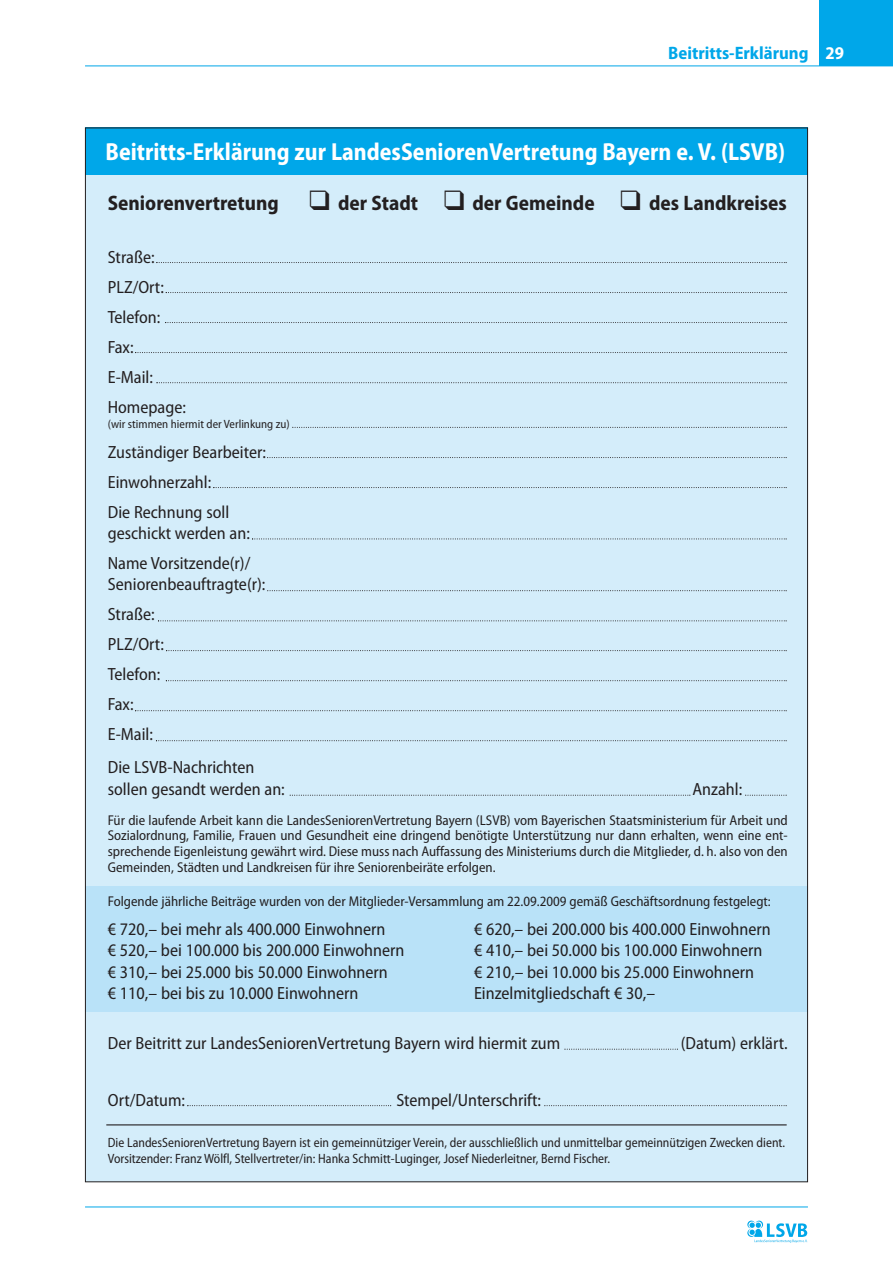
<style>
.page{position:relative;width:893px;height:1263px;background:#fff}
.page>*{position:absolute;margin:0;border:0;box-sizing:border-box;transform-origin:0 0}
.t1{font:700 semi-condensed 24.75px "Myriad Pro";color:#fff;scale:.95 1}
.t2{font:700 semi-condensed 21px "Myriad Pro";color:#231f20}
.t3{font:700 semi-condensed 18px "Myriad Pro";color:#00a7e9}
.t4{font:semi-condensed 17.7px/30px "Myriad Pro";color:#231f20}
.t5{font:semi-condensed 14.25px/15.8px "Myriad Pro";color:#231f20;text-align:justify}
.t6{font:semi-condensed 13.5px/15.8px "Myriad Pro";color:#231f20;scale:.96 1}
.t7{font:semi-condensed 12px "Myriad Pro";color:#231f20}
.s1{color:#fff}
.s2{font-family:"Monotype Sorts";font-weight:400;font-stretch:normal;font-size:27px}
</style>
<div class="page">
<svg style="left:747px;top:1220px;width:61px;height:23px"></svg>
<div style="left:85px;top:128px;width:723px;height:1054px;background:#d4edfa"></div>
<hr style="left:85px;top:1206px;width:723px;height:1px;background:#00a7e9">
<div style="left:819px;top:0;width:74px;height:66px;background:#00a7e9"></div>
<hr style="left:85px;top:66px;width:808px;height:1px;background:#00a7e9">
<div style="left:85px;top:886px;width:723px;height:126px;background:#b9e2f8"></div>
<div style="left:85px;top:128px;width:723px;height:47px;background:#00a7e9"></div>
<svg style="left:166px;top:292px;width:621px;height:1px"></svg>
<svg style="left:156px;top:262px;width:631px;height:1px"></svg>
<hr style="left:106px;top:1124px;width:681px;height:1px;background:#231f20">
<svg style="left:165px;top:322px;width:622px;height:1px"></svg>
<svg style="left:135px;top:352px;width:652px;height:1px"></svg>
<svg style="left:156px;top:382px;width:631px;height:1px"></svg>
<svg style="left:292px;top:427px;width:495px;height:1px"></svg>
<svg style="left:267px;top:457px;width:520px;height:1px"></svg>
<svg style="left:213px;top:487px;width:574px;height:1px"></svg>
<svg style="left:252px;top:538px;width:535px;height:1px"></svg>
<svg style="left:267px;top:590px;width:520px;height:1px"></svg>
<svg style="left:158px;top:620px;width:629px;height:1px"></svg>
<svg style="left:166px;top:650px;width:621px;height:1px"></svg>
<svg style="left:166px;top:680px;width:621px;height:1px"></svg>
<svg style="left:135px;top:710px;width:652px;height:1px"></svg>
<svg style="left:156px;top:740px;width:631px;height:1px"></svg>
<svg style="left:290px;top:795px;width:400px;height:1px"></svg>
<svg style="left:745px;top:795px;width:42px;height:1px"></svg>
<svg style="left:564px;top:1048px;width:114px;height:2px"></svg>
<svg style="left:187px;top:1105px;width:204px;height:1px"></svg>
<svg style="left:544px;top:1105px;width:243px;height:1px"></svg>
<p class="t3" style="left:668px;top:46px;width:177px">Beitritts-Erklärung <span class="s1">29</span></p>
<h1 class="t1" style="left:106px;top:142px;width:717px">Beitritts-Erklärung zur LandesSeniorenVertretung Bayern e. V. (LSVB)</h1>
<p class="t2" style="left:108px;top:195px;width:681px">Seniorenvertretung <span class="s2">q</span> der Stadt <span class="s2">q</span> der Gemeinde <span class="s2">q</span> des Landkreises</p>
<p class="t4" style="left:108px;top:243px;width:80px">Straße:<br>PLZ/Ort:<br>Telefon:<br>Fax:<br>E-Mail:<br>Homepage:</p>
<p class="t7" style="left:108px;top:419px;width:183px">(wir stimmen hiermit der Verlinkung zu)</p>
<p class="t4" style="left:108px;top:438px;width:160px">Zuständiger Bearbeiter:<br>Einwohnerzahl:<br>Die Rechnung soll</p>
<p class="t4" style="left:108px;top:519px;width:144px">geschickt werden an:<br>Name Vorsitzende(r)/</p>
<p class="t4" style="left:108px;top:571px;width:159px">Seniorenbeauftragte(r):<br>Straße:<br>PLZ/Ort:<br>Telefon:<br>Fax:<br>E-Mail:</p>
<p class="t4" style="left:108px;top:758px;width:179px;line-height:21.5px">Die LSVB-Nachrichten sollen gesandt werden an:</p>
<p class="t4" style="left:692px;top:775px;width:51px">Anzahl:</p>
<p class="t5" style="left:108px;top:813px;width:681px">Für die laufende Arbeit kann die LandesSeniorenVertretung Bayern (LSVB) vom Bayerischen Staatsministerium für Arbeit und Sozialordnung, Familie, Frauen und Gesundheit eine dringend benötigte Unterstützung nur dann erhalten, wenn eine ent&shy;sprechende Eigenleistung gewährt wird. Diese muss nach Auffassung des Ministeriums durch die Mitglieder, d. h. also von den Gemeinden, Städten und Landkreisen für ihre Seniorenbeiräte erfolgen.</p>
<p class="t5" style="left:108px;top:894px;width:664px">Folgende jährliche Beiträge wurden von der Mitglieder-Versammlung am 22.09.2009 gemäß Geschäftsordnung festgelegt:</p>
<p class="t4" style="left:108px;top:915px;width:279px">€ 720,– bei mehr als 400.000 Einwohnern</p>
<p class="t4" style="left:474px;top:915px;width:298px">€ 620,– bei 200.000 bis 400.000 Einwohnern</p>
<p class="t4" style="left:108px;top:936px;width:298px">€ 520,– bei 100.000 bis 200.000 Einwohnern</p>
<p class="t4" style="left:474px;top:936px;width:290px">€ 410,– bei 50.000 bis 100.000 Einwohnern</p>
<p class="t4" style="left:108px;top:958px;width:281px">€ 310,– bei 25.000 bis 50.000 Einwohnern</p>
<p class="t4" style="left:474px;top:958px;width:281px">€ 210,– bei 10.000 bis 25.000 Einwohnern</p>
<p class="t4" style="left:108px;top:979px;width:252px">€ 110,– bei bis zu 10.000 Einwohnern</p>
<p class="t4" style="left:474px;top:979px;width:183px">Einzelmitgliedschaft € 30,–</p>
<p class="t4" style="left:108px;top:1030px;width:454px">Der Beitritt zur LandesSeniorenVertretung Bayern wird hiermit zum</p>
<p class="t4" style="left:681px;top:1030px;width:108px">(Datum) erklärt.</p>
<p class="t4" style="left:108px;top:1087px;width:79px">Ort/Datum:</p>
<p class="t4" style="left:396px;top:1087px;width:146px">Stempel/Unterschrift:</p>
<p class="t6" style="left:108px;top:1136px;width:707px">Die LandesSeniorenVertretung Bayern ist ein gemeinnütziger Verein, der ausschließlich und unmittelbar gemeinnützigen Zwecken dient.<br>Vorsitzender: Franz Wölfl, Stellvertreter/in: Hanka Schmitt-Luginger, Josef Niederleitner, Bernd Fischer.</p>
</div>
